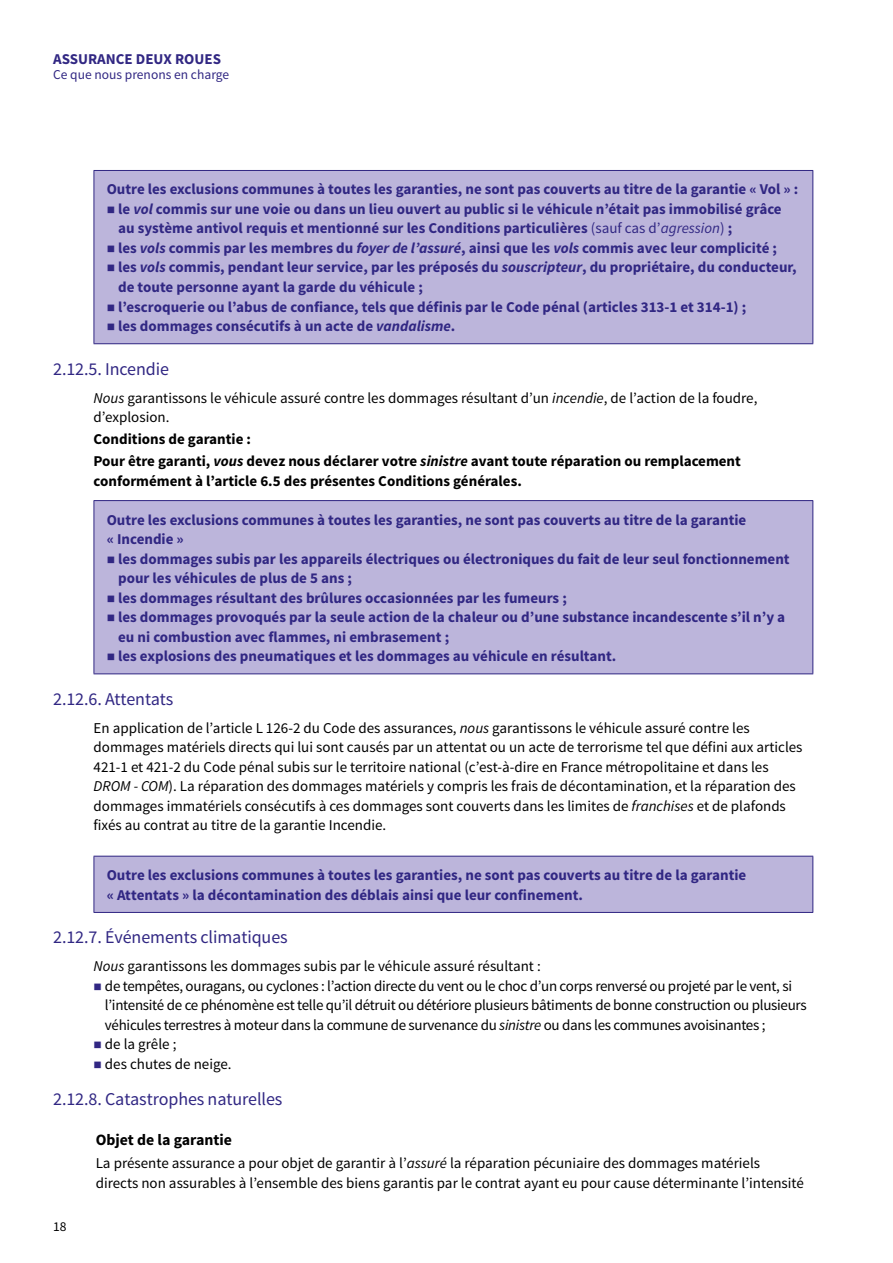
<style>
.page{position:relative;width:893px;height:1263px;background:#fff}
.page>*{position:absolute;margin:0;border:0;box-sizing:border-box;transform-origin:0 0}
.t1{font:18px "Source Sans Pro";letter-spacing:-.005em;color:#312783}
.t2{font:700 15.75px "Source Sans Pro";color:#000}
.t3{font:700 15px/19.5px "Source Sans Pro";color:#312783}
.t4{font:15px/19.5px "Source Sans Pro";color:#000}
.t5{font:15px/19.5px "Source Sans Pro";letter-spacing:-.02em;color:#000}
.t6{font:700 15px/22.2px "Source Sans Pro";color:#000}
.t7{font:13.5px "Source Sans Pro";color:#312783}
.t8{font:13.5px "Source Sans Pro";color:#000}
.s1{font-style:italic}
.s2{font-weight:400}
.s3{font-weight:400;font-style:italic}
.s4{color:#312783}
</style>
<div class="page">
<div style="left:94px;top:170px;width:719px;height:174px;background:#bcb5db"></div>
<hr style="left:94px;top:170px;width:719px;height:1px;background:#312783">
<hr style="left:94px;top:171px;width:1px;height:172px;background:#312783">
<hr style="left:812px;top:171px;width:1px;height:172px;background:#312783">
<hr style="left:94px;top:343px;width:719px;height:1px;background:#312783">
<div style="left:94px;top:501px;width:719px;height:173px;background:#bcb5db"></div>
<hr style="left:94px;top:500px;width:719px;height:1px;background:#312783">
<hr style="left:94px;top:501px;width:1px;height:172px;background:#312783">
<hr style="left:812px;top:501px;width:1px;height:172px;background:#312783">
<hr style="left:94px;top:673px;width:719px;height:1px;background:#312783">
<div style="left:94px;top:856px;width:719px;height:56px;background:#bcb5db"></div>
<hr style="left:94px;top:856px;width:719px;height:1px;background:#312783">
<hr style="left:94px;top:856px;width:1px;height:56px;background:#312783">
<hr style="left:812px;top:856px;width:1px;height:56px;background:#312783">
<hr style="left:94px;top:912px;width:719px;height:1px;background:#312783">
<p class="t3" style="left:53px;top:50px;width:169px">ASSURANCE DEUX ROUES</p>
<p class="t7" style="left:53px;top:67px;width:178px">Ce que nous prenons en charge</p>
<p class="t3" style="left:107px;top:180px;width:693px">Outre les exclusions communes à toutes les garanties, ne sont pas couverts au titre de la garantie « Vol » :</p>
<p class="t3" style="left:118px;top:200px;width:665px;text-indent:-12px">■ le <span class="s1">vol</span> commis sur une voie ou dans un lieu ouvert au public si le véhicule n’était pas immobilisé grâce au système antivol requis et mentionné sur les Conditions particulières <span class="s2">(sauf cas d’</span><span class="s3">agression</span><span class="s2">)</span> ;</p>
<p class="t3" style="left:107px;top:239px;width:672px">■ les <span class="s1">vols</span> commis par les membres du <span class="s1">foyer de l’assuré</span>, ainsi que les <span class="s1">vols</span> commis avec leur complicité ;</p>
<p class="t3" style="left:118px;top:258px;width:680px;text-indent:-11px">■ les <span class="s1">vols</span> commis, pendant leur service, par les préposés du <span class="s1">souscripteur</span>, du propriétaire, du conducteur, de toute personne ayant la garde du véhicule ;</p>
<p class="t3" style="left:107px;top:297px;width:641px">■ l’escroquerie ou l’abus de confiance, tels que définis par le Code pénal (articles 313-1 et 314-1) ;</p>
<p class="t3" style="left:107px;top:317px;width:350px">■ les dommages consécutifs à un acte de <span class="s1">vandalisme</span>.</p>
<p class="t1" style="left:53px;top:357px;width:117px">2.12.5. Incendie</p>
<p class="t4" style="left:94px;top:388px;width:665px"><span class="s1">Nous</span> garantissons le véhicule assuré contre les dommages résultant d’un <span class="s1">incendie</span>, de l’action de la foudre, d’explosion.</p>
<p class="t6" style="left:94px;top:428px;width:649px">Conditions de garantie :<br>Pour être garanti, <span class="s1">vous</span> devez nous déclarer votre <span class="s1">sinistre</span> avant toute réparation ou remplacement</p>
<p class="t6" style="left:94px;top:470px;width:430px">conformément à l’article 6.5 des présentes Conditions générales.</p>
<p class="t3" style="left:107px;top:510px;width:641px">Outre les exclusions communes à toutes les garanties, ne sont pas couverts au titre de la garantie « Incendie »</p>
<p class="t3" style="left:118px;top:549px;width:673px;text-indent:-11px">■ les dommages subis par les appareils électriques ou électroniques du fait de leur seul fonctionnement pour les véhicules de plus de 5 ans ;</p>
<p class="t3" style="left:107px;top:588px;width:462px">■ les dommages résultant des brûlures occasionnées par les fumeurs ;</p>
<p class="t3" style="left:118px;top:608px;width:669px;text-indent:-11px">■ les dommages provoqués par la seule action de la chaleur ou d’une substance incandescente s’il n’y a eu ni combustion avec flammes, ni embrasement ;</p>
<p class="t3" style="left:107px;top:647px;width:511px">■ les explosions des pneumatiques et les dommages au véhicule en résultant.</p>
<p class="t1" style="left:53px;top:688px;width:122px">2.12.6. Attentats</p>
<p class="t4" style="left:94px;top:718px;width:710px">En application de l’article L 126-2 du Code des assurances, <span class="s1">nous</span> garantissons le véhicule assuré contre les dommages matériels directs qui lui sont causés par un attentat ou un acte de terrorisme tel que défini aux articles 421-1 et 421-2 du Code pénal subis sur le territoire national (c’est-à-dire en France métropolitaine et dans les <span class="s1">DROM - COM</span>). La réparation des dommages matériels y compris les frais de décontamination, et la réparation des dommages immatériels consécutifs à ces dommages sont couverts dans les limites de <span class="s1">franchises</span> et de plafonds fixés au contrat au titre de la garantie Incendie.</p>
<p class="t3" style="left:107px;top:866px;width:641px">Outre les exclusions communes à toutes les garanties, ne sont pas couverts au titre de la garantie « Attentats » la décontamination des déblais ainsi que leur confinement.</p>
<p class="t1" style="left:53px;top:926px;width:236px">2.12.7. Événements climatiques</p>
<p class="t4" style="left:94px;top:957px;width:449px"><span class="s1">Nous</span> garantissons les dommages subis par le véhicule assuré résultant :</p>
<p class="t5" style="left:105px;top:976px;width:703px;text-indent:-11px"><span class="s4">■</span> de tempêtes, ouragans, ou cyclones : l’action directe du vent ou le choc d’un corps renversé ou projeté par le vent, si l’intensité de ce phénomène est telle qu’il détruit ou détériore plusieurs bâtiments de bonne construction ou plusieurs véhicules terrestres à moteur dans la commune de survenance du <span class="s1">sinistre</span> ou dans les communes avoisinantes ;</p>
<p class="t4" style="left:94px;top:1035px;width:84px"><span class="s4">■</span> de la grêle ;</p>
<p class="t4" style="left:94px;top:1054px;width:139px"><span class="s4">■</span> des chutes de neige.</p>
<p class="t1" style="left:53px;top:1088px;width:231px">2.12.8. Catastrophes naturelles</p>
<p class="t2" style="left:96px;top:1129px;width:138px">Objet de la garantie</p>
<p class="t4" style="left:96px;top:1154px;width:710px">La présente assurance a pour objet de garantir à l’<span class="s1">assuré</span> la réparation pécuniaire des dommages matériels directs non assurables à l’ensemble des biens garantis par le contrat ayant eu pour cause déterminante l’intensité</p>
<p class="t8" style="left:53px;top:1218px;width:15px">18</p>
</div>
